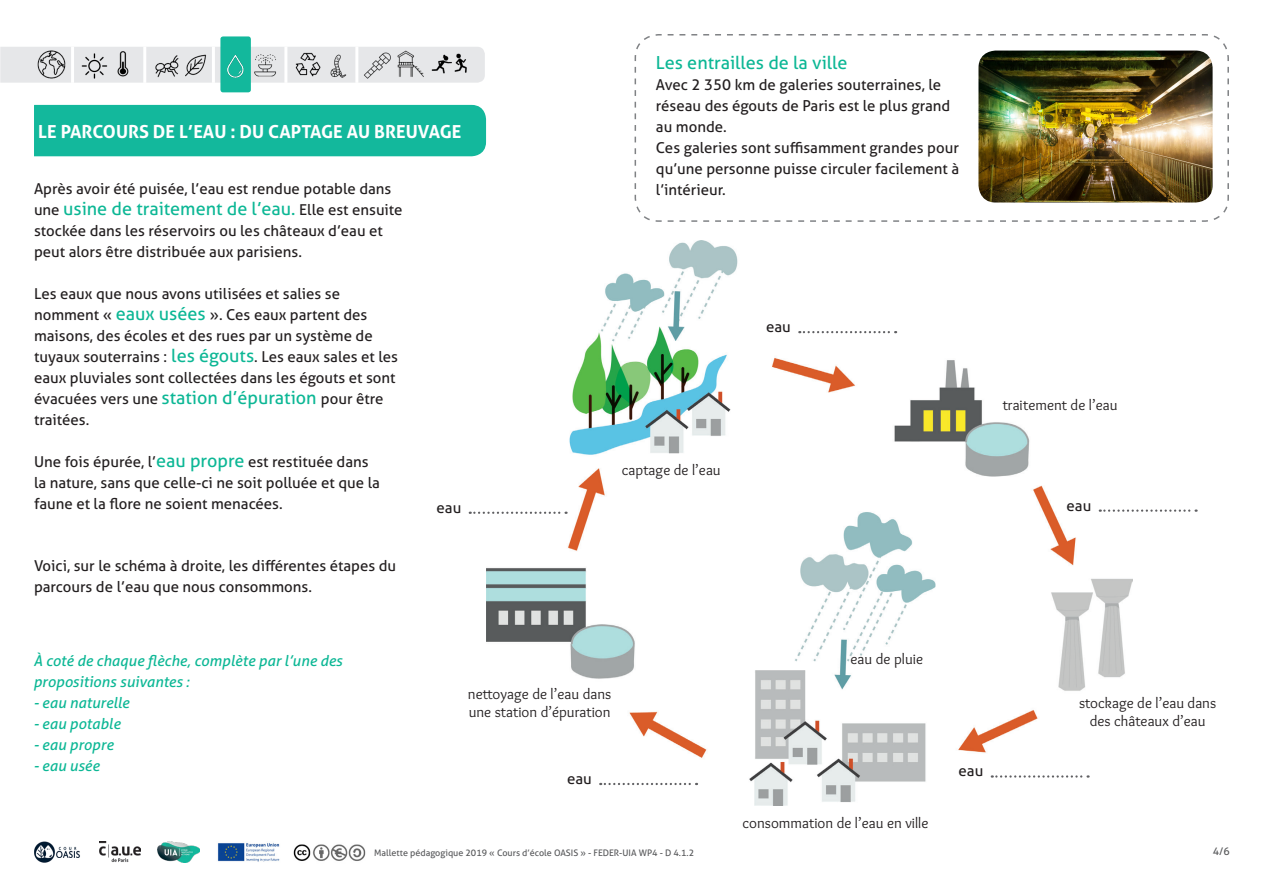
<style>
.page{position:relative;width:1263px;height:893px;background:#fff}
.page>*{position:absolute;margin:0;border:0;box-sizing:border-box;transform-origin:0 0}
.t1{font:18px "Aller";color:#0cb795}
.t2{font:700 18px "Aller";color:#fff}
.t3{font:15px/21px "Aller";color:#231f20}
.t4{font:15px/18px "Overlock";color:#231f20;text-align:center}
.t5{font:italic 15px/21px "Aller";color:#0cb795}
.PIED_DE_PAGE{font:10.5px "Aller";color:#57585a}
.PIED_DE_PAGE-2{font:9px "Aller";color:#57585a}
.s1{font-size:15px;color:#231f20}
.s2{font-size:18px;color:#0cb795}
</style>
<div class="page">
<div style="left:34px;top:105px;width:452px;height:51px;background:#13b89c"></div>
<img style="left:99px;top:841px;width:42px;height:21px">
<img style="left:217px;top:843px;width:63px;height:19px">
<img style="left:157px;top:841px;width:43px;height:22px">
<img style="left:34px;top:841px;width:21px;height:22px">
<img style="left:56px;top:846px;width:24px;height:12px">
<img style="left:293px;top:844px;width:73px;height:17px">
<div style="left:0;top:47px;width:485px;height:36px;background:#e6e7e9"></div>
<img style="left:80px;top:52px;width:29px;height:28px">
<img style="left:295px;top:51px;width:26px;height:27px">
<img style="left:114px;top:49px;width:17px;height:29px">
<img style="left:362px;top:48px;width:29px;height:31px">
<img style="left:393px;top:49px;width:33px;height:31px">
<img style="left:325px;top:53px;width:24px;height:26px">
<hr style="left:71px;top:47px;width:3px;height:36px;background:#fff">
<hr style="left:143px;top:47px;width:3px;height:36px;background:#fff">
<hr style="left:212px;top:47px;width:3px;height:36px;background:#fff">
<hr style="left:284px;top:47px;width:3px;height:36px;background:#fff">
<hr style="left:355px;top:47px;width:3px;height:36px;background:#fff">
<img style="left:431px;top:52px;width:37px;height:22px">
<img style="left:37px;top:50px;width:29px;height:29px">
<div style="left:220px;top:36px;width:31px;height:56px;background:#13b89c;border-radius:3px"></div>
<img style="left:227px;top:55px;width:17px;height:23px">
<img style="left:252px;top:51px;width:26px;height:28px">
<img style="left:153px;top:53px;width:54px;height:25px">
<img style="left:486px;top:241px;width:646px;height:564px">
<svg style="left:634px;top:34px;width:595px;height:188px"></svg>
<img style="left:978px;top:51px;width:234px;height:152px">
<svg style="left:799px;top:331px;width:97px;height:2px"></svg>
<svg style="left:1100px;top:509px;width:96px;height:3px"></svg>
<svg style="left:992px;top:775px;width:96px;height:3px"></svg>
<svg style="left:600px;top:783px;width:97px;height:2px"></svg>
<svg style="left:470px;top:512px;width:97px;height:2px"></svg>
<p class="t2" style="left:38px;top:120px;width:424px">LE PARCOURS DE L’EAU : DU CAPTAGE AU BREUVAGE</p>
<p class="t3" style="left:34px;top:178px;width:359px">Après avoir été puisée, l’eau est rendue potable dans</p>
<p class="t1" style="left:34px;top:198px;width:370px"><span class="s1">une</span> usine de traitement de l’eau. <span class="s1">Elle est ensuite</span></p>
<p class="t3" style="left:34px;top:220px;width:350px">stockée dans les réservoirs ou les châteaux d’eau et peut alors être distribuée aux parisiens.</p>
<p class="t3" style="left:34px;top:283px;width:366px">Les eaux que nous avons utilisées et salies se nomment « <span class="s2">eaux usées</span> ». Ces eaux partent des maisons, des écoles et des rues par un système de tuyaux souterrains : <span class="s2">les égouts</span>. Les eaux sales et les eaux pluviales sont collectées dans les égouts et sont évacuées vers une <span class="s2">station d’épuration</span> pour être traitées.</p>
<p class="t3" style="left:34px;top:451px;width:347px">Une fois épurée, l’<span class="s2">eau propre</span> est restituée dans la nature, sans que celle-ci ne soit polluée et que la faune et la flore ne soient menacées.</p>
<p class="t3" style="left:34px;top:555px;width:364px">Voici, sur le schéma à droite, les différentes étapes du parcours de l’eau que nous consommons.</p>
<p class="t3" style="left:437px;top:497px;width:26px">eau</p>
<p class="t1" style="left:656px;top:51px;width:193px">Les entrailles de la ville</p>
<p class="t3" style="left:656px;top:74px;width:296px">Avec 2 350 km de galeries souterraines, le réseau des égouts de Paris est le plus grand au monde.</p>
<p class="t3" style="left:656px;top:137px;width:305px;text-align:justify">Ces galeries sont suffisamment grandes pour qu’une personne puisse circuler facilement à l’intérieur.</p>
<p class="t3" style="left:766px;top:316px;width:26px">eau</p>
<p class="t4" style="left:622px;top:461px;width:100px">captage de l’eau</p>
<p class="t4" style="left:1003px;top:396px;width:116px">traitement de l’eau</p>
<p class="t3" style="left:1066px;top:495px;width:26px">eau</p>
<p class="t5" style="left:33px;top:650px;width:311px">À coté de chaque flèche, complète par l’une des propositions suivantes :</p>
<p class="t5" style="left:33px;top:692px;width:98px">- eau naturelle</p>
<p class="t5" style="left:33px;top:713px;width:89px">- eau potable</p>
<p class="t5" style="left:33px;top:734px;width:82px">- eau propre</p>
<p class="t5" style="left:33px;top:755px;width:68px">- eau usée</p>
<p class="t4" style="left:468px;top:685px;width:145px;text-align:left">nettoyage de l’eau dans une station d’épuration</p>
<p class="t3" style="left:567px;top:768px;width:26px">eau</p>
<p class="t4" style="left:850px;top:650px;width:74px">eau de pluie</p>
<p class="t4" style="left:742px;top:814px;width:187px">consommation de l’eau en ville</p>
<p class="t3" style="left:958px;top:761px;width:26px">eau</p>
<p class="t4" style="left:1079px;top:694px;width:139px">stockage de l’eau dans des châteaux d’eau</p>
<p class="PIED_DE_PAGE-2" style="left:374px;top:847px;width:321px">Mallette pédagogique 2019 « Cours d’école OASIS » - FEDER-UIA WP4 - D 4.1.2</p>
<p class="PIED_DE_PAGE" style="left:1213px;top:845px;width:18px">4/6</p>
</div>
